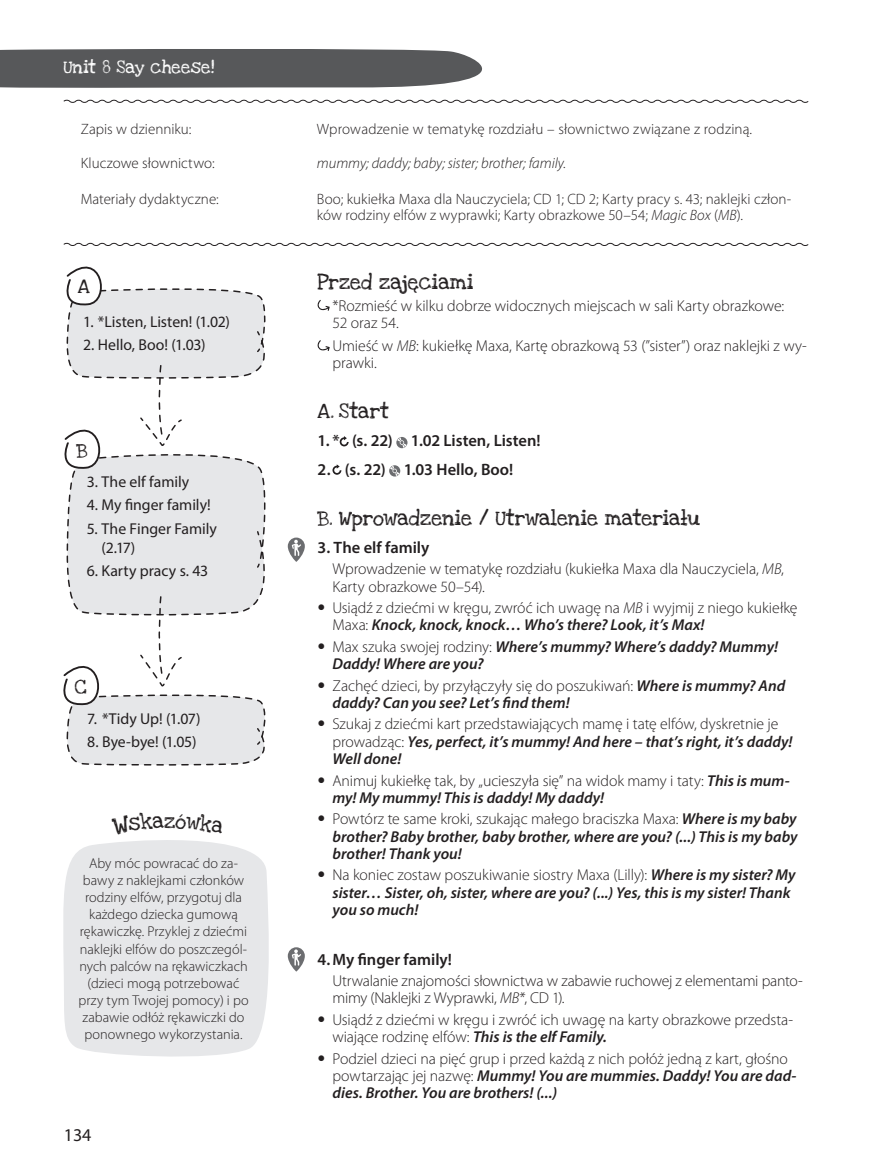
<style>
.page{position:relative;width:872px;height:1170px;background:#fff}
.page>*{position:absolute;margin:0;border:0;box-sizing:border-box;transform-origin:0 0}
.t1{font:18px "Myriad Pro";color:#231f20}
.t2{font:600 16.5px "Myriad Pro";color:#231f20}
.t3{font:300 15.75px/17.2px "Myriad Pro";letter-spacing:-.005em;color:#231f20}
.t4{font:italic 600 15.75px/17.2px "Myriad Pro";color:#231f20}
.t5{font:15.75px/18.9px "Myriad Pro";color:#231f20}
.t6{font:15.75px "Love Ya Like A Sister";color:#231f20}
.t7{font:300 15px/16.5px "Myriad Pro";letter-spacing:.005em;color:#231f20}
.t8{font:italic 300 15px "Myriad Pro";color:#231f20}
.t9{font:15px "Love Ya Like A Sister";color:#231f20}
.t10{font:300 14.25px/17.1px "Myriad Pro";color:#231f20;text-align:center}
.t11{font:13.5px "Love Ya Like A Sister";letter-spacing:.005em;color:#fff}
.s1{font-style:italic}
.s2{font-family:"Vogue";font-weight:400}
.s3{font-weight:600;font-style:italic}
.s4{font-family:"Vogue";font-weight:400;font-style:normal}
.s5{font-weight:300;font-style:normal}
</style>
<div class="page">
<svg style="left:63px;top:99px;width:746px;height:4px"></svg>
<svg style="left:0;top:49px;width:482px;height:39px;background:#5f6062"></svg>
<svg style="left:288px;top:947px;width:17px;height:24px"></svg>
<svg style="left:63px;top:242px;width:746px;height:523px"></svg>
<div style="left:63px;top:840px;width:206px;height:217px;background:#e6e7e9"></div>
<p class="t11" style="left:64px;top:55px;width:152px">Unit 8 Say cheese!</p>
<p class="t7" style="left:81px;top:121px;width:112px">Zapis w dzienniku:</p>
<p class="t7" style="left:317px;top:121px;width:436px">Wprowadzenie w tematykę rozdziału – słownictwo związane z rodziną.</p>
<p class="t7" style="left:81px;top:155px;width:135px">Kluczowe słownictwo:</p>
<p class="t8" style="left:317px;top:154px;width:251px">mummy; daddy; baby; sister; brother; family.</p>
<p class="t7" style="left:81px;top:190px;width:140px">Materiały dydaktyczne:</p>
<p class="t7" style="left:317px;top:190px;width:476px">Boo; kukiełka Maxa dla Nauczyciela; CD 1; CD 2; Karty pracy s. 43; naklejki człon&shy;ków rodziny elfów z wyprawki; Karty obrazkowe 50–54; <span class="s1">Magic Box</span> (<span class="s1">MB</span>).</p>
<p class="t9" style="left:78px;top:274px;width:13px">A</p>
<p class="t5" style="left:83px;top:312px;width:148px">1. *Listen, Listen! (1.02)</p>
<p class="t5" style="left:83px;top:335px;width:124px">2. Hello, Boo! (1.03)</p>
<p class="t9" style="left:77px;top:438px;width:12px">B</p>
<p class="t5" style="left:87px;top:472px;width:104px">3. The elf family</p>
<p class="t5" style="left:87px;top:495px;width:125px">4. My finger family!</p>
<p class="t5" style="left:102px;top:518px;width:117px;text-indent:-15px">5. The Finger Family (2.17)</p>
<p class="t5" style="left:87px;top:560px;width:123px">6. Karty pracy s. 43</p>
<p class="t9" style="left:75px;top:674px;width:13px">C</p>
<p class="t5" style="left:87px;top:708px;width:115px">7. *Tidy Up! (1.07)</p>
<p class="t5" style="left:87px;top:732px;width:111px">8. Bye-bye! (1.05)</p>
<p class="t10" style="left:78px;top:854px;width:172px">Aby móc powracać do za&shy;bawy z naklejkami członków rodziny elfów, przygotuj dla każdego dziecka gumową rękawiczkę. Przyklej z dziećmi naklejki elfów do poszczegól&shy;nych palców na rękawiczkach (dzieci mogą potrzebować przy tym Twojej pomocy) i po zabawie odłóż rękawiczki do ponownego wykorzystania.</p>
<p class="t1" style="left:64px;top:1123px;width:29px">134</p>
<p class="t6" style="left:317px;top:269px;width:157px">Przed zajęciami</p>
<p class="t3" style="left:332px;top:297px;width:453px">*Rozmieść w kilku dobrze widocznych miejscach w sali Karty obrazkowe:<br>52 oraz 54.</p>
<p class="t3" style="left:332px;top:337px;width:476px">Umieść w <span class="s1">MB</span>: kukiełkę Maxa, Kartę obrazkową 53 (”sister”) oraz naklejki z wy&shy;prawki.</p>
<p class="t6" style="left:317px;top:398px;width:73px">A. Start</p>
<p class="t2" style="left:317px;top:430px;width:224px">1. * (s. 22) 1.02 Listen, Listen!</p>
<p class="t2" style="left:317px;top:458px;width:197px">2. (s. 22) 1.03 Hello, Boo!</p>
<p class="t6" style="left:317px;top:504px;width:384px">B. Wprowadzenie / Utrwalenie materiału</p>
<p class="t2" style="left:317px;top:536px;width:113px">3. The elf family</p>
<p class="t3" style="left:332px;top:560px;width:453px">Wprowadzenie w tematykę rozdziału (kukiełka Maxa dla Nauczyciela, <span class="s1">MB</span>,<br>Karty obrazkowe 50–54).</p>
<p class="t3" style="left:332px;top:599px;width:466px;text-indent:-15px"><span class="s2">•</span> Usiądź z dziećmi w kręgu, zwróć ich uwagę na <span class="s1">MB</span> i wyjmij z niego kukiełkę<br>Maxa: <span class="s3">Knock, knock, knock… Who’s there? Look, it’s Max!</span></p>
<p class="t4" style="left:332px;top:637px;width:447px;text-indent:-15px"><span class="s4">•</span> <span class="s5">Max szuka swojej rodziny:</span> Where’s mummy? Where’s daddy? Mummy!<br>Daddy! Where are you?</p>
<p class="t4" style="left:332px;top:676px;width:454px;text-indent:-15px"><span class="s4">•</span> <span class="s5">Zachęć dzieci, by przyłączyły się do poszukiwań:</span> Where is mummy? And daddy? Can you see? Let’s find them!</p>
<p class="t3" style="left:332px;top:715px;width:461px;text-indent:-15px"><span class="s2">•</span> Szukaj z dziećmi kart przedstawiających mamę i tatę elfów, dyskretnie je prowadząc: <span class="s3">Yes, perfect, it’s mummy! And here – that’s right, it’s daddy!<br>Well done!</span></p>
<p class="t3" style="left:332px;top:771px;width:458px;text-indent:-15px"><span class="s2">•</span> Animuj kukiełkę tak, by „ucieszyła się” na widok mamy i taty: <span class="s3">This is mum&shy;my! My mummy! This is daddy! My daddy!</span></p>
<p class="t4" style="left:332px;top:809px;width:466px;text-align:justify;text-indent:-15px"><span class="s4">•</span> <span class="s5">Powtórz te same kroki, szukając małego braciszka Maxa:</span> Where is my baby brother? Baby brother, baby brother, where are you? (...) This is my baby brother! Thank you!</p>
<p class="t4" style="left:332px;top:865px;width:464px;text-indent:-15px"><span class="s4">•</span> <span class="s5">Na koniec zostaw poszukiwanie siostry Maxa (Lilly):</span> Where is my sister? My sister… Sister, oh, sister, where are you? (...) Yes, this is my sister! Thank you so much!</p>
<p class="t2" style="left:317px;top:948px;width:136px">4.My finger family!</p>
<p class="t3" style="left:332px;top:972px;width:472px">Utrwalanie znajomości słownictwa w zabawie ruchowej z elementami panto&shy;mimy (Naklejki z Wyprawki, <span class="s1">MB*</span>, CD 1).</p>
<p class="t3" style="left:332px;top:1010px;width:462px;text-indent:-15px"><span class="s2">•</span> Usiądź z dziećmi w kręgu i zwróć ich uwagę na karty obrazkowe przedsta&shy;wiające rodzinę elfów: <span class="s3">This is the elf Family.</span></p>
<p class="t3" style="left:332px;top:1049px;width:465px;text-indent:-15px"><span class="s2">•</span> Podziel dzieci na pięć grup i przed każdą z nich połóż jedną z kart, głośno powtarzając jej nazwę: <span class="s3">Mummy! You are mummies. Daddy! You are dad&shy;dies. Brother. You are brothers! (...)</span></p>
</div>
